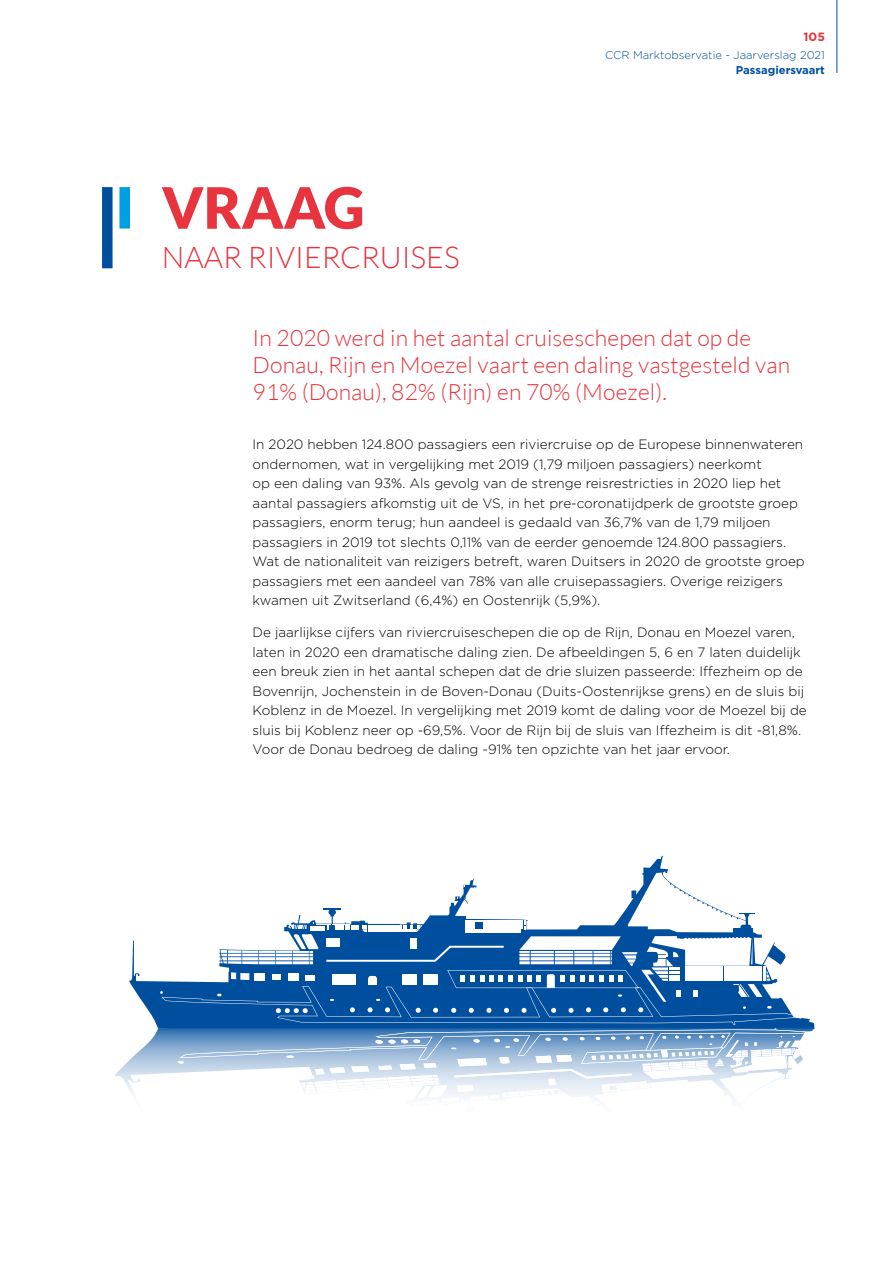
<style>
.page{position:relative;width:893px;height:1263px;background:#fff}
.page>*{position:absolute;margin:0;border:0;box-sizing:border-box;transform-origin:0 0}
.t1{font:900 57px "Lato";color:#e7343f}
.t2{font:300 30px "Lato";color:#e7343f}
.t3{font:300 22.5px/27px "Lato";letter-spacing:.005em;color:#e7343f}
.t4{font:300 13.5px/19.5px "Gotham";color:#000}
.t5{font:700 12px "Gotham";color:#e7343f}
.t6{font:300 11.25px "Gotham";color:#004f9f}
.t7{font:700 11.25px "Gotham";color:#004f9f}
</style>
<div class="page">
<hr style="left:836px;top:0;width:1px;height:73px;background:#004f9f">
<div style="left:102px;top:187px;width:11px;height:81px;background:#004f9f"></div>
<div style="left:119px;top:187px;width:11px;height:42px;background:#009fe3"></div>
<svg style="left:129px;top:940px;width:685px;height:85px"></svg>
<svg style="left:160px;top:856px;width:646px;height:171px"></svg>
<svg style="left:114px;top:1027px;width:701px;height:71px"></svg>
<h1 class="t1" style="left:162px;top:174px;width:204px">VRAAG</h1>
<h2 class="t2" style="left:162px;top:241px;width:299px">NAAR RIVIERCRUISES</h2>
<p class="t5" style="left:803px;top:29px;width:23px">105</p>
<p class="t6" style="left:605px;top:48px;width:221px">CCR Marktobservatie - Jaarverslag 2021</p>
<p class="t7" style="left:736px;top:62px;width:91px">Passagiersvaart</p>
<h3 class="t3" style="left:253px;top:324px;width:539px">In 2020 werd in het aantal cruiseschepen dat op de<br>Donau, Rijn en Moezel vaart een daling vastgesteld van<br>91% (Donau), 82% (Rijn) en 70% (Moezel).</h3>
<p class="t4" style="left:253px;top:434px;width:554px">In 2020 hebben 124.800 passagiers een riviercruise op de Europese binnenwateren ondernomen, wat in vergelijking met 2019 (1,79 miljoen passagiers) neerkomt<br>op een daling van 93%. Als gevolg van de strenge reisrestricties in 2020 liep het aantal passagiers afkomstig uit de VS, in het pre-coronatijdperk de grootste groep passagiers, enorm terug; hun aandeel is gedaald van 36,7% van de 1,79 miljoen passagiers in 2019 tot slechts 0,11% van de eerder genoemde 124.800 passagiers.<br>Wat de nationaliteit van reizigers betreft, waren Duitsers in 2020 de grootste groep passagiers met een aandeel van 78% van alle cruisepassagiers. Overige reizigers kwamen uit Zwitserland (6,4%) en Oostenrijk (5,9%).</p>
<p class="t4" style="left:253px;top:622px;width:556px">De jaarlijkse cijfers van riviercruiseschepen die op de Rijn, Donau en Moezel varen, laten in 2020 een dramatische daling zien. De afbeeldingen 5, 6 en 7 laten duidelijk een breuk zien in het aantal schepen dat de drie sluizen passeerde: Iffezheim op de Bovenrijn, Jochenstein in de Boven-Donau (Duits-Oostenrijkse grens) en de sluis bij Koblenz in de Moezel. In vergelijking met 2019 komt de daling voor de Moezel bij de sluis bij Koblenz neer op -69,5%. Voor de Rijn bij de sluis van Iffezheim is dit -81,8%.<br>Voor de Donau bedroeg de daling -91% ten opzichte van het jaar ervoor.</p>
</div>
